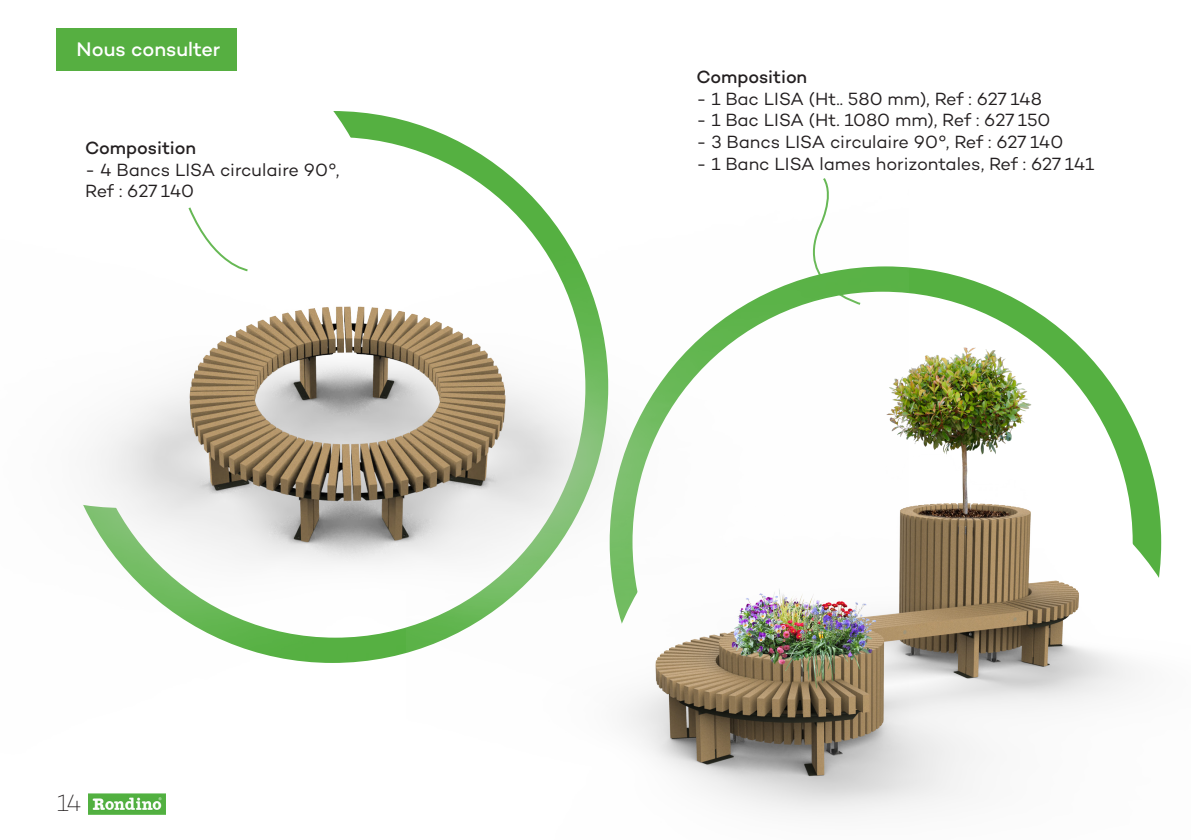
<style>
.page{position:relative;width:1191px;height:840px;background:#fff}
.page>*{position:absolute;margin:0;border:0;box-sizing:border-box;transform-origin:0 0}
.t1{font:200 24px "Campton";color:#231f20}
.t2{font:500 20px "Campton";color:#fff}
.t3{font:18px/21.6px "Campton";letter-spacing:-.005em;color:#231f20}
.t4{font:500 18px "Campton";letter-spacing:-.005em;color:#231f20}
</style>
<div class="page">
<img style="left:56px;top:28px;width:853px;height:787px">
<svg style="left:187px;top:205px;width:62px;height:67px"></svg>
<div style="left:57px;top:28px;width:180px;height:43px;background:#56af41"></div>
<img style="left:406px;top:291px;width:756px;height:524px">
<p class="t2" style="left:77px;top:37px;width:145px">Nous consulter</p>
<p class="t4" style="left:85px;top:137px;width:112px">Composition</p>
<p class="t3" style="left:85px;top:158px;width:256px">- 4 Bancs LISA circulaire 90°,<br>Ref : 627 140</p>
<h1 class="t1" style="left:57px;top:788px;width:26px">14</h1>
<p class="t4" style="left:696px;top:65px;width:112px">Composition</p>
<p class="t3" style="left:696px;top:87px;width:347px">- 1 Bac LISA (Ht.. 580 mm), Ref : 627 148</p>
<p class="t3" style="left:696px;top:109px;width:355px">- 1 Bac LISA (Ht. 1080 mm), Ref : 627 150</p>
<p class="t3" style="left:696px;top:130px;width:368px">- 3 Bancs LISA circulaire 90°, Ref : 627 140</p>
<p class="t3" style="left:696px;top:152px;width:399px">- 1 Banc LISA lames horizontales, Ref : 627 141</p>
</div>
